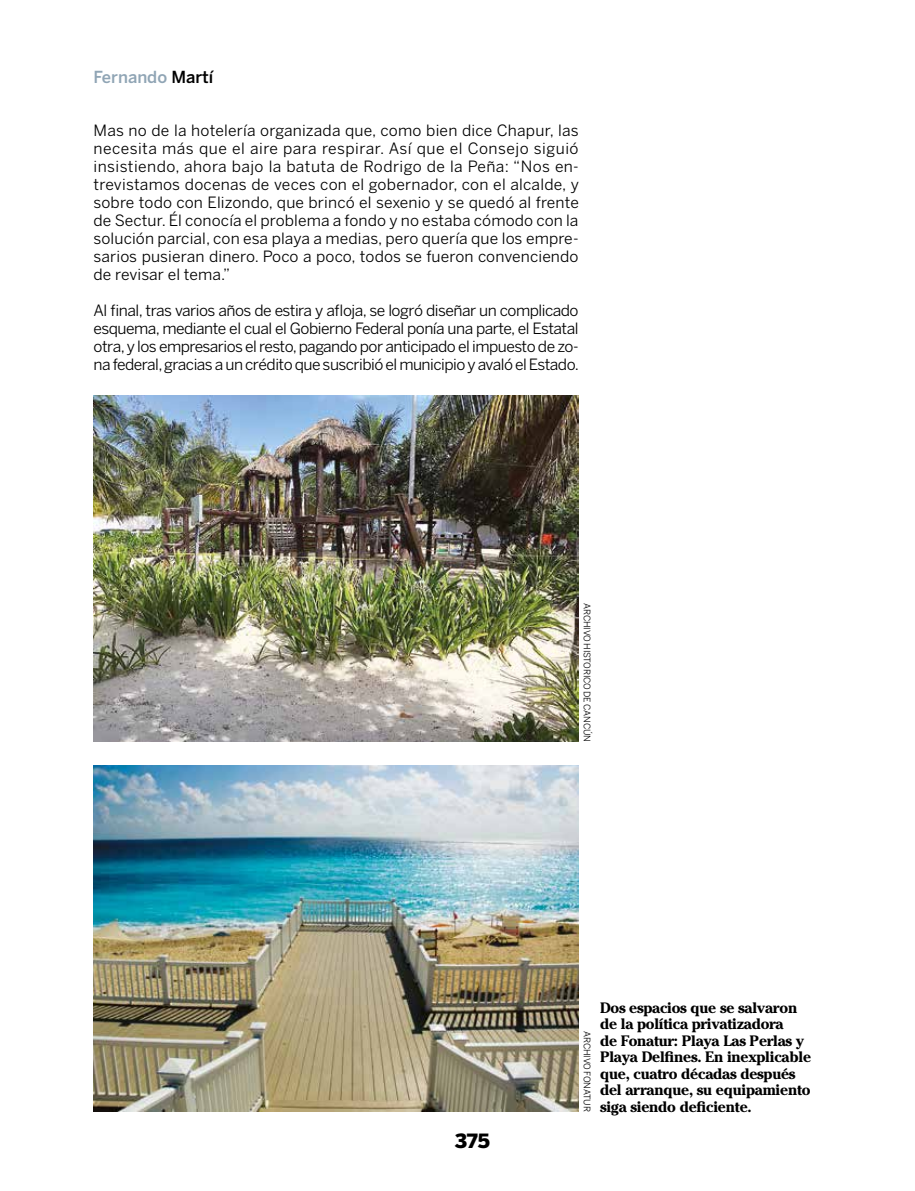
<style>
.page{position:relative;width:915px;height:1191px;background:#fff}
.page>*{position:absolute;margin:0;border:0;box-sizing:border-box;transform-origin:0 0}
.t1{font:900 19.5px "Benton Sans";color:#000}
.t2{font:500 16.5px "Benton Sans";color:#90a5b5}
.t3{font:15.45px/18px "Benton Sans";letter-spacing:-.035em;color:#000;text-align:justify}
.t4{font:700 15px/16.5px "Cheltenham Std";letter-spacing:-.02em;color:#000}
.t5{font:9px "Benton Sans";letter-spacing:-.025em;color:#000}
.s1{color:#000}
</style>
<div class="page">
<img style="left:94px;top:765px;width:484px;height:346px">
<img style="left:94px;top:395px;width:484px;height:346px">
<p class="t2" style="left:94px;top:67px;width:121px">Fernando <span class="s1">Martí</span></p>
<p class="t3" style="left:94px;top:121px;width:486px">Mas no de la hotelería organizada que, como bien dice Chapur, las necesita más que el aire para respirar. Así que el Consejo siguió insistiendo, ahora bajo la batuta de Rodrigo de la Peña: “Nos en&shy;trevistamos docenas de veces con el gobernador, con el alcalde, y sobre todo con Elizondo, que brincó el sexenio y se quedó al frente de Sectur. Él conocía el problema a fondo y no estaba cómodo con la solución parcial, con esa playa a medias, pero quería que los empre&shy;sarios pusieran dinero. Poco a poco, todos se fueron convenciendo de revisar el tema.”</p>
<p class="t3" style="left:94px;top:301px;width:486px">Al final, tras varios años de estira y afloja, se logró diseñar un complicado esquema, mediante el cual el Gobierno Federal ponía una parte, el Estatal otra, y los empresarios el resto, pagando por anticipado el impuesto de zo&shy;na federal, gracias a un crédito que suscribió el municipio y avaló el Estado.</p>
<p class="t5" style="left:592px;top:603px;width:140px;rotate:90deg">ARCHIVO HISTORICO DE CANCÚN</p>
<p class="t1" style="left:455px;top:1129px;width:36px">375</p>
<p class="t5" style="left:592px;top:1031px;width:82px;rotate:90deg">ARCHIVO FONATUR</p>
<p class="t4" style="left:600px;top:999px;width:212px">Dos espacios que se salvaron de la política privatizadora<br>de Fonatur: Playa Las Perlas y<br>Playa Delfines. En inexplicable que, cuatro décadas después del arranque, su equipamiento siga siendo deficiente.</p>
</div>
